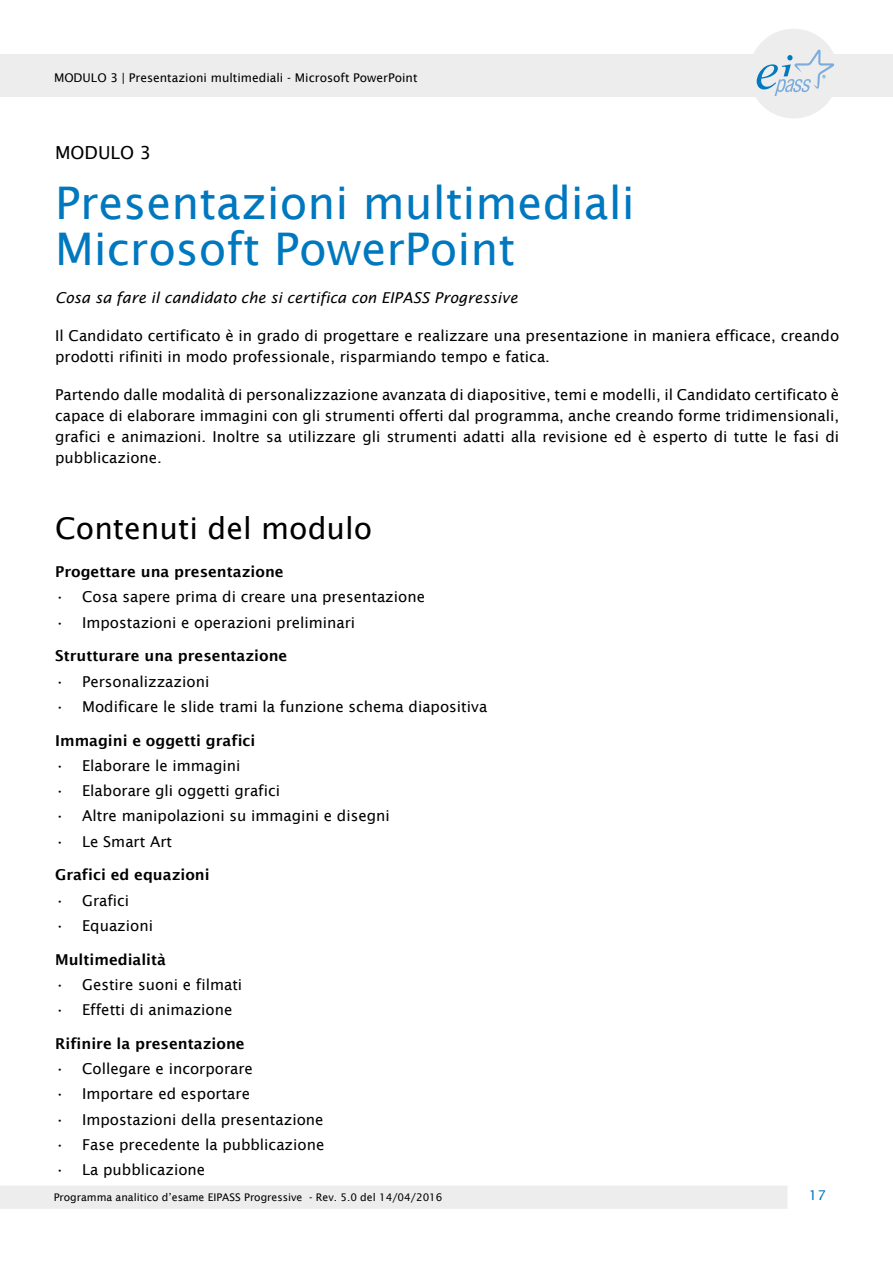
<style>
.page{position:relative;width:893px;height:1263px;background:#fff}
.page>*{position:absolute;margin:0;border:0;box-sizing:border-box;transform-origin:0 0}
.t1{font:45px/46.5px "Lucida Sans";color:#0078bf}
.t2{font:30px "Lucida Sans";color:#000}
.t3{font:18px "Lucida Sans";color:#000}
.t4{font:15px/21px "Lucida Sans";color:#000}
.t5{font:600 15px "Lucida Sans";color:#000}
.t6{font:italic 15px "Lucida Sans";color:#000}
.t7{font:13.5px "Lucida Sans";color:#0077c1}
.t8{font:12px "Lucida Sans";color:#000}
.t9{font:10.5px "Lucida Sans";color:#000}
</style>
<div class="page">
<div style="left:0;top:54px;width:893px;height:43px;background:#ededee"></div>
<div style="left:0;top:1185px;width:787px;height:24px;background:#ededee"></div>
<div style="left:749px;top:29px;width:89px;height:89px;background:#ededee;border-radius:50%"></div>
<svg style="left:757px;top:49px;width:77px;height:47px"></svg>
<p class="t8" style="left:54px;top:71px;width:365px">MODULO 3 | Presentazioni multimediali - Microsoft PowerPoint</p>
<p class="t3" style="left:55px;top:143px;width:98px">MODULO 3</p>
<h1 class="t1" style="left:55px;top:179px;width:581px">Presentazioni multimediali<br>Microsoft PowerPoint</h1>
<p class="t6" style="left:55px;top:289px;width:464px">Cosa sa fare il candidato che si certifica con EIPASS Progressive</p>
<p class="t4" style="left:55px;top:325px;width:786px">Il Candidato certificato è in grado di progettare e realizzare una presentazione in maniera efficace, creando prodotti rifiniti in modo professionale, risparmiando tempo e fatica.</p>
<p class="t4" style="left:55px;top:384px;width:786px;text-align:justify">Partendo dalle modalità di personalizzazione avanzata di diapositive, temi e modelli, il Candidato certificato è capace di elaborare immagini con gli strumenti offerti dal programma, anche creando forme tridimensionali, grafici e animazioni. Inoltre sa utilizzare gli strumenti adatti alla revisione ed è esperto di tutte le fasi di pubblicazione.</p>
<h2 class="t2" style="left:55px;top:511px;width:319px">Contenuti del modulo</h2>
<p class="t5" style="left:55px;top:563px;width:230px">Progettare una presentazione</p>
<p class="t4" style="left:55px;top:586px;width:371px">• Cosa sapere prima di creare una presentazione</p>
<p class="t4" style="left:55px;top:612px;width:302px">• Impostazioni e operazioni preliminari</p>
<p class="t5" style="left:55px;top:647px;width:234px">Strutturare una presentazione</p>
<p class="t4" style="left:55px;top:671px;width:156px">• Personalizzazioni</p>
<p class="t4" style="left:55px;top:696px;width:434px">• Modificare le slide trami la funzione schema diapositiva</p>
<p class="t5" style="left:55px;top:732px;width:202px">Immagini e oggetti grafici</p>
<p class="t4" style="left:55px;top:755px;width:187px">• Elaborare le immagini</p>
<p class="t4" style="left:55px;top:780px;width:227px">• Elaborare gli oggetti grafici</p>
<p class="t4" style="left:55px;top:805px;width:336px">• Altre manipolazioni su immagini e disegni</p>
<p class="t4" style="left:55px;top:831px;width:119px">• Le Smart Art</p>
<p class="t5" style="left:55px;top:866px;width:156px">Grafici ed equazioni</p>
<p class="t4" style="left:55px;top:890px;width:76px">• Grafici</p>
<p class="t4" style="left:55px;top:915px;width:99px">• Equazioni</p>
<p class="t5" style="left:55px;top:951px;width:112px">Multimedialità</p>
<p class="t4" style="left:55px;top:974px;width:189px">• Gestire suoni e filmati</p>
<p class="t4" style="left:55px;top:999px;width:179px">• Effetti di animazione</p>
<p class="t5" style="left:55px;top:1035px;width:191px">Rifinire la presentazione</p>
<p class="t4" style="left:55px;top:1058px;width:199px">• Collegare e incorporare</p>
<p class="t4" style="left:55px;top:1083px;width:196px">• Importare ed esportare</p>
<p class="t4" style="left:55px;top:1109px;width:270px">• Impostazioni della presentazione</p>
<p class="t4" style="left:55px;top:1134px;width:271px">• Fase precedente la pubblicazione</p>
<p class="t4" style="left:55px;top:1159px;width:152px">• La pubblicazione</p>
<p class="t9" style="left:54px;top:1191px;width:390px">Programma analitico d’esame EIPASS Progressive - Rev. 5.0 del 14/04/2016</p>
<p class="t7" style="left:809px;top:1187px;width:19px">17</p>
</div>
